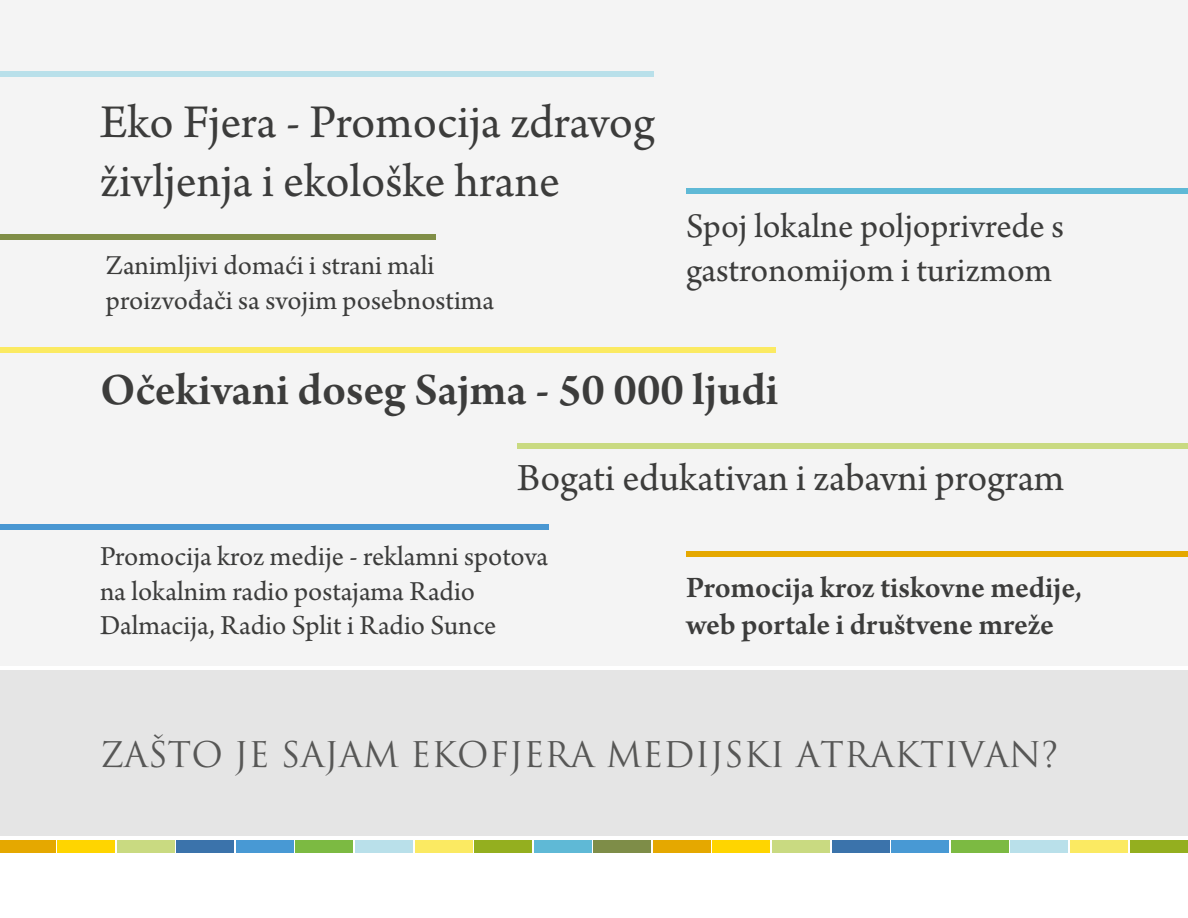
<style>
.page{position:relative;width:1188px;height:918px;background:#fff}
.page>*{position:absolute;margin:0;border:0;box-sizing:border-box;transform-origin:0 0}
.t1{font:49.5px/59.4px "Arno Pro";letter-spacing:-.005em;color:#3c3c3b}
.t2{font:600 47.25px "Arno Pro";color:#3c3c3b}
.t3{font:40.35px "Arno Pro";letter-spacing:-.005em;color:#3c3c3b}
.t4{font:36.3px/43.5px "Arno Pro";color:#3c3c3b}
.t5{font:34.5px "Trajan";color:#575756}
.t6{font:600 31.35px/37.7px "Arno Pro";letter-spacing:-.005em;color:#3c3c3b}
.t7{font:28.95px/34.7px "Arno Pro";color:#3c3c3b}
</style>
<div class="page">
<div style="left:0;top:0;width:1188px;height:666px;background:#f4f4f4"></div>
<div style="left:0;top:670px;width:1188px;height:166px;background:#e3e3e3"></div>
<div style="left:0;top:840px;width:55px;height:13px;background:#e5a800"></div>
<div style="left:57px;top:840px;width:58px;height:13px;background:#ffd500"></div>
<div style="left:117px;top:840px;width:58px;height:13px;background:#c9da81"></div>
<div style="left:176px;top:840px;width:58px;height:13px;background:#3b73ab"></div>
<div style="left:236px;top:840px;width:58px;height:13px;background:#4899d4"></div>
<div style="left:296px;top:840px;width:57px;height:13px;background:#7cba42"></div>
<div style="left:355px;top:840px;width:58px;height:13px;background:#b9e0ea"></div>
<div style="left:415px;top:840px;width:58px;height:13px;background:#fbea62"></div>
<div style="left:474px;top:840px;width:58px;height:13px;background:#94af1f"></div>
<div style="left:534px;top:840px;width:58px;height:13px;background:#5fb9d6"></div>
<div style="left:653px;top:840px;width:58px;height:13px;background:#e5a800"></div>
<div style="left:593px;top:840px;width:58px;height:13px;background:#7e8d48"></div>
<div style="left:713px;top:840px;width:57px;height:13px;background:#ffd500"></div>
<div style="left:772px;top:840px;width:58px;height:13px;background:#c9da81"></div>
<div style="left:832px;top:840px;width:57px;height:13px;background:#3b73ab"></div>
<div style="left:891px;top:840px;width:58px;height:13px;background:#4899d4"></div>
<div style="left:951px;top:840px;width:58px;height:13px;background:#7cba42"></div>
<div style="left:1010px;top:840px;width:58px;height:13px;background:#b9e0ea"></div>
<div style="left:1070px;top:840px;width:58px;height:13px;background:#fbea62"></div>
<div style="left:1130px;top:840px;width:57px;height:13px;background:#94af1f"></div>
<div style="left:0;top:71px;width:654px;height:6px;background:#b9e0ea"></div>
<div style="left:0;top:347px;width:776px;height:6px;background:#fbea62"></div>
<div style="left:518px;top:443px;width:670px;height:6px;background:#c9da81"></div>
<div style="left:0;top:234px;width:436px;height:6px;background:#808e47"></div>
<div style="left:0;top:524px;width:549px;height:6px;background:#4997d2"></div>
<div style="left:686px;top:188px;width:502px;height:6px;background:#5fb9d6"></div>
<div style="left:686px;top:551px;width:502px;height:6px;background:#e5a800"></div>
<h1 class="t1" style="left:100px;top:95px;width:556px">Eko Fjera - Promocija zdravog življenja i ekološke hrane</h1>
<p class="t7" style="left:106px;top:249px;width:390px">Zanimljivi domaći i strani mali proizvođači sa svojim posebnostima</p>
<p class="t4" style="left:686px;top:206px;width:379px">Spoj lokalne poljoprivrede s gastronomijom i turizmom</p>
<h2 class="t2" style="left:100px;top:363px;width:680px">Očekivani doseg Sajma - 50 000 ljudi</h2>
<h3 class="t3" style="left:517px;top:455px;width:549px">Bogati edukativan i zabavni program</h3>
<p class="t7" style="left:100px;top:541px;width:450px">Promocija kroz medije - reklamni spotova na lokalnim radio postajama Radio<br>Dalmacija, Radio Split i Radio Sunce</p>
<p class="t6" style="left:686px;top:570px;width:398px">Promocija kroz tiskovne medije, web portale i društvene mreže</p>
<p class="t5" style="left:100px;top:733px;width:960px">ZAŠTO JE SAJAM EKOFJERA MEDIJSKI ATRAKTIVAN?</p>
</div>
